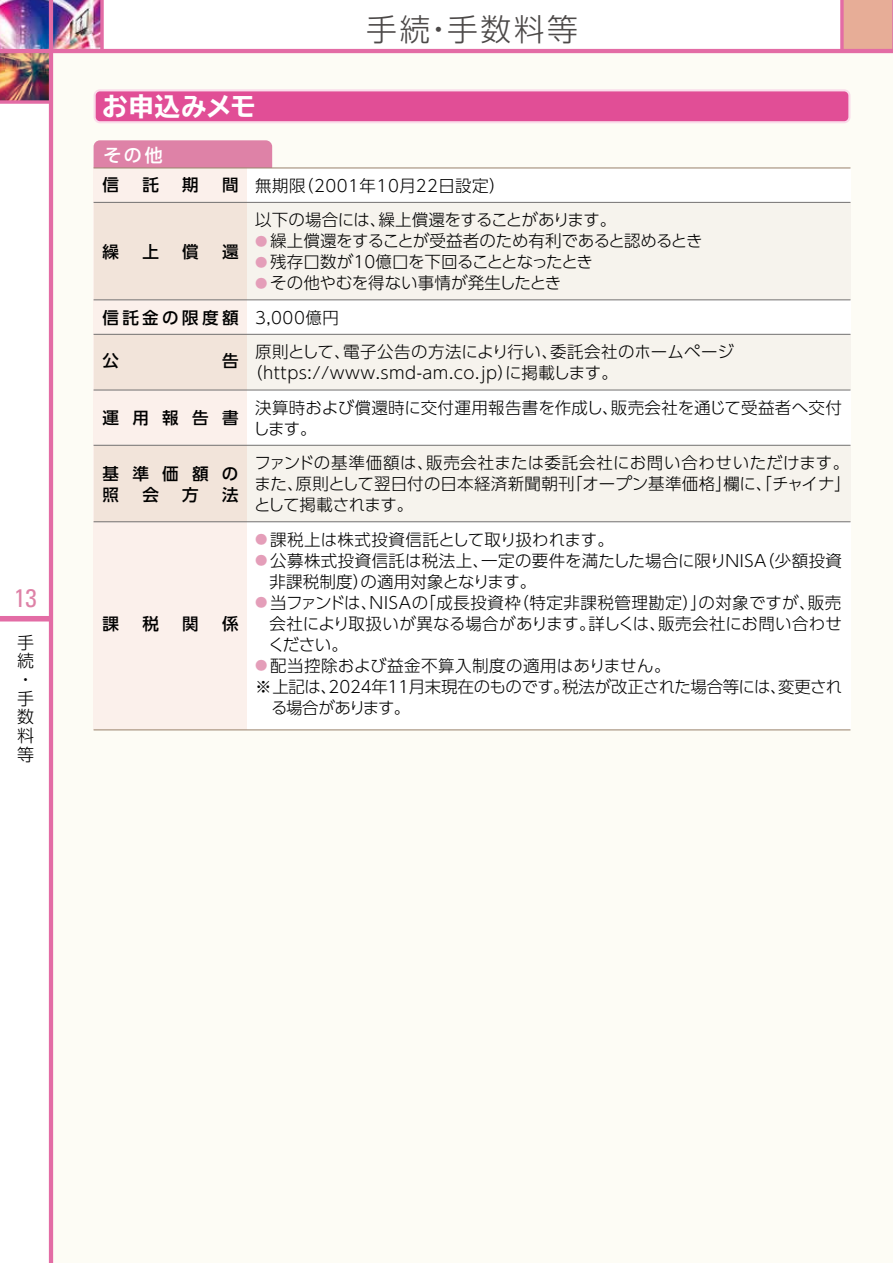
<style>
.page{position:relative;width:893px;height:1263px;background:#fff}
.page>*{position:absolute;margin:0;border:0;box-sizing:border-box;transform-origin:0 0}
.t1{font:300 30.9px "UD Shin Go Pro";letter-spacing:.08em;color:#4c4948}
.t2{font:700 expanded 25.5px "TBUD Go Std";letter-spacing:.025em;color:#fff}
.t3{font:condensed 25.5px "Univers";color:#de82a7}
.t4{font:500 18px "UD Shin Go Pro";color:#fff}
.t5{font:300 16.95px/18.8px "UD Shin Go Pro";color:#000}
.t6{font:300 16.5px/34.5px "UD Shin Go Pro";letter-spacing:.01em;color:#000}
.t7{font:300 16.5px "UD Shin Go Pro";letter-spacing:-.015em;color:#000}
.t8{font:300 16.5px/34.5px "UD Shin Go Pro";letter-spacing:.03em;color:#000}
.t9{font:500 16.5px/21px "UD Shin Go Pro";letter-spacing:.81em;color:#000}
.t10{font:300 16.5px "UD Shin Go Pro";letter-spacing:-.02em;color:#000}
.t11{font:300 16.5px "UD Shin Go Pro";letter-spacing:-.075em;color:#000}
.t12{font:500 16.5px "UD Shin Go Pro";letter-spacing:.205em;color:#000}
.s1{font-size:12.3px;color:#e49eb9}
</style>
<div class="page">
<img style="left:0;top:0;width:100px;height:49px">
<img style="left:0;top:53px;width:49px;height:47px">
<div style="left:842px;top:0;width:51px;height:51px;background:#e7ad97"></div>
<svg style="left:840px;top:0;width:4px;height:49px"></svg>
<div style="left:51px;top:51px;width:842px;height:1212px;background:#fdfcf5"></div>
<div style="left:0;top:616px;width:51px;height:5px;background:#e36ca5"></div>
<hr style="left:49px;top:0;width:4px;height:1263px;background:#e36ca5">
<hr style="left:0;top:49px;width:893px;height:4px;background:#e36ca5">
<svg style="left:0;top:100px;width:49px;height:4px"></svg>
<svg style="left:100px;top:0;width:4px;height:49px"></svg>
<div style="left:94px;top:140px;width:178px;height:34px;background:#de82a7;border-radius:6px"></div>
<div style="left:94px;top:168px;width:756px;height:562px;background:#fff"></div>
<div style="left:94px;top:168px;width:153px;height:562px;background:#fbf0eb"></div>
<div style="left:94px;top:202px;width:756px;height:98px;background:linear-gradient(to right,#f3e9e0,#f7f7f2)"></div>
<div style="left:94px;top:334px;width:756px;height:56px;background:linear-gradient(to right,#f3e9e0,#f7f7f2)"></div>
<div style="left:94px;top:445px;width:756px;height:77px;background:linear-gradient(to right,#f3e9e0,#f7f7f2)"></div>
<hr style="left:94px;top:167px;width:756px;height:1px;background:#9d8771">
<hr style="left:94px;top:202px;width:756px;height:1px;background:#727171">
<hr style="left:94px;top:300px;width:756px;height:1px;background:#727171">
<hr style="left:94px;top:334px;width:756px;height:1px;background:#727171">
<hr style="left:94px;top:390px;width:756px;height:1px;background:#727171">
<hr style="left:94px;top:445px;width:756px;height:1px;background:#727171">
<hr style="left:94px;top:521px;width:756px;height:1px;background:#727171">
<hr style="left:94px;top:729px;width:756px;height:1px;background:#9d8771">
<svg style="left:94px;top:89px;width:756px;height:34px;background:#e460a1"></svg>
<h2 class="t3" style="left:14px;top:582px;width:24px">13</h2>
<p class="t5" style="left:17px;top:632px;width:18px">手続・手数料等</p>
<h2 class="t2" style="left:102px;top:92px;width:155px">お申込みメモ</h2>
<h1 class="t1" style="left:366px;top:4px;width:213px">手続・手数料等</h1>
<p class="t4" style="left:103px;top:140px;width:61px">その他</p>
<p class="t9" style="left:102px;top:174px;width:18px">信</p>
<p class="t9" style="left:142px;top:174px;width:18px">託</p>
<p class="t9" style="left:182px;top:174px;width:18px">期</p>
<p class="t9" style="left:222px;top:174px;width:18px">間</p>
<p class="t9" style="left:102px;top:240px;width:18px">繰</p>
<p class="t9" style="left:142px;top:240px;width:18px">上</p>
<p class="t9" style="left:182px;top:240px;width:18px">償</p>
<p class="t9" style="left:222px;top:240px;width:18px">還</p>
<p class="t12" style="left:102px;top:304px;width:138px">信託金の限度額</p>
<p class="t9" style="left:102px;top:350px;width:18px">公</p>
<p class="t9" style="left:222px;top:350px;width:18px">告</p>
<p class="t9" style="left:102px;top:407px;width:138px">運用報告書</p>
<p class="t9" style="left:102px;top:462px;width:138px">基準価額の照</p>
<p class="t9" style="left:142px;top:483px;width:18px">会</p>
<p class="t9" style="left:182px;top:483px;width:18px">方</p>
<p class="t9" style="left:222px;top:483px;width:18px">法</p>
<p class="t9" style="left:102px;top:612px;width:18px">課</p>
<p class="t9" style="left:142px;top:612px;width:18px">税</p>
<p class="t9" style="left:182px;top:612px;width:18px">関</p>
<p class="t9" style="left:222px;top:612px;width:18px">係</p>
<p class="t6" style="left:255px;top:167px;width:363px">無期限（2001年10月22日設定）<br>以下の場合には、繰上償還をすることがあります。</p>
<p class="t7" style="left:255px;top:227px;width:449px"><span class="s1">●</span> 繰上償還をすることが受益者のため有利であると認めるとき</p>
<p class="t10" style="left:255px;top:248px;width:339px"><span class="s1">●</span> 残存口数が10億口を下回ることとなったとき</p>
<p class="t6" style="left:255px;top:265px;width:480px"><span class="s1">●</span> その他やむを得ない事情が発生したとき<br>3,000億円<br>原則として、電子公告の方法により行い、委託会社のホームページ</p>
<p class="t6" style="left:255px;top:355px;width:588px;text-indent:-9px">（https://www.smd-am.co.jp）に掲載します。<br>決算時および償還時に交付運用報告書を作成し、販売会社を通じて受益者へ交付</p>
<p class="t8" style="left:253px;top:410px;width:597px">します。<br>ファンドの基準価額は、販売会社または委託会社にお問い合わせいただけます。</p>
<p class="t6" style="left:254px;top:473px;width:598px;line-height:21px">また、原則として翌日付の日本経済新聞朝刊「オープン基準価格」欄に、「チャイナ」として掲載されます。</p>
<p class="t6" style="left:255px;top:521px;width:360px"><span class="s1">●</span> 課税上は株式投資信託として取り扱われます。</p>
<p class="t6" style="left:269px;top:549px;width:574px;line-height:21px;text-indent:-14px"><span class="s1">●</span> 公募株式投資信託は税法上、一定の要件を満たした場合に限りNISA（少額投資非課税制度）の適用対象となります。</p>
<p class="t6" style="left:268px;top:591px;width:575px;line-height:21px;text-align:justify;text-indent:-13px"><span class="s1">●</span> 当ファンドは、NISAの「成長投資枠（特定非課税管理勘定）」の対象ですが、販売会社により取扱いが異なる場合があります。詳しくは、販売会社にお問い合わせください。</p>
<p class="t8" style="left:255px;top:647px;width:417px"><span class="s1">●</span> 配当控除および益金不算入制度の適用はありません。</p>
<p class="t7" style="left:255px;top:673px;width:589px">※上記は、2024年11月末現在のものです。税法が改正された場合等には、変更され</p>
<p class="t11" style="left:271px;top:694px;width:141px">る場合があります。</p>
</div>
